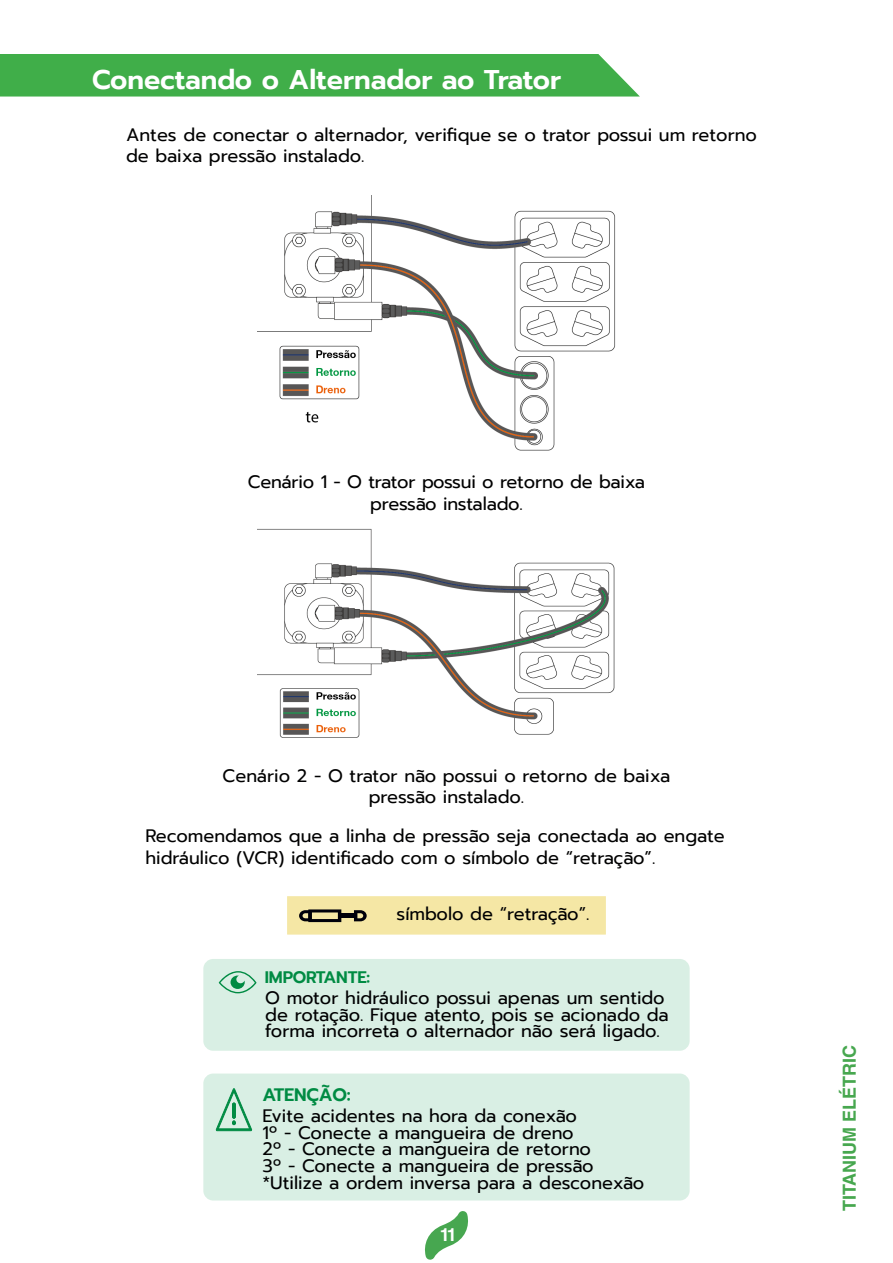
<style>
.page{position:relative;width:893px;height:1263px;background:#fff}
.page>*{position:absolute;margin:0;border:0;box-sizing:border-box;transform-origin:0 0}
.Capitulos{font:600 27px "Prompt";color:#fff}
.t1{font:18px/21.6px "Prompt";color:#000001}
.t2{font:700 18px "Helvetica LT Std";color:#47a74f}
.t3{font:600 18px "Prompt";letter-spacing:-.01em;color:#008b43}
.t4{font:700 18px "Helvetica LT Std";color:#fff}
.t5{font:600 16.65px "Prompt";letter-spacing:-.01em;color:#008b43}
</style>
<div class="page">
<svg style="left:425px;top:1211px;width:43px;height:49px"></svg>
<div style="left:286px;top:895px;width:321px;height:41px;background:#f5e7a5;border:2px solid #fff"></div>
<img style="left:258px;top:195px;width:358px;height:256px">
<div style="left:319px;top:410px;width:68px;height:24px;background:#fff"></div>
<img style="left:258px;top:528px;width:357px;height:210px">
<svg style="left:354px;top:910px;width:13px;height:11px"></svg>
<svg style="left:299px;top:909px;width:42px;height:13px"></svg>
<hr style="left:340px;top:914px;width:16px;height:4px;background:#00000a">
<div style="left:0;top:54px;width:640px;height:43px;background:#40ae49"></div>
<div style="left:203px;top:959px;width:487px;height:92px;background:#d9efe4;border-radius:10px"></div>
<svg style="left:219px;top:971px;width:37px;height:22px"></svg>
<div style="left:203px;top:1073px;width:487px;height:127px;background:#d9efe4;border-radius:10px"></div>
<svg style="left:216px;top:1088px;width:36px;height:43px"></svg>
<div style="left:232px;top:1103px;width:3px;height:15px;border:1px solid #008b43"></div>
<p class="Capitulos" style="left:92px;top:59px;width:471px">Conectando o Alternador ao Trator</p>
<p class="t1" style="left:126px;top:124px;width:632px">Antes de conectar o alternador, verifique se o trator possui um retorno de baixa pressão instalado.</p>
<p class="t1" style="left:248px;top:471px;width:399px;text-align:center">Cenário 1 - O trator possui o retorno de baixa pressão instalado.</p>
<p class="t1" style="left:223px;top:765px;width:449px;text-align:center">Cenário 2 - O trator não possui o retorno de baixa pressão instalado.</p>
<p class="t1" style="left:145px;top:825px;width:581px">Recomendamos que a linha de pressão seja conectada ao engate hidráulico (VCR) identificado com o símbolo de “retração”.</p>
<p class="t1" style="left:396px;top:903px;width:194px">símbolo de “retração”.</p>
<p class="t5" style="left:265px;top:964px;width:107px">IMPORTANTE:</p>
<p class="t1" style="left:265px;top:989px;width:405px;line-height:16.6px">O motor hidráulico possui apenas um sentido de rotação. Fique atento, pois se acionado da forma incorreta o alternador não será ligado.</p>
<p class="t3" style="left:262px;top:1082px;width:90px">ATENÇÃO:</p>
<p class="t1" style="left:262px;top:1105px;width:316px">Evite acidentes na hora da conexão</p>
<p class="t1" style="left:262px;top:1121px;width:313px">1º - Conecte a mangueira de dreno</p>
<p class="t1" style="left:262px;top:1138px;width:330px">2º - Conecte a mangueira de retorno</p>
<p class="t1" style="left:262px;top:1155px;width:333px">3º - Conecte a mangueira de pressão</p>
<p class="t1" style="left:262px;top:1171px;width:383px">*Utilize a ordem inversa para a desconexão</p>
<p class="t4" style="left:440px;top:1224px;width:19px">11</p>
<p class="t2" style="left:839px;top:1211px;width:168px;rotate:-90deg">TITANIUM ELÉTRIC</p>
</div>
